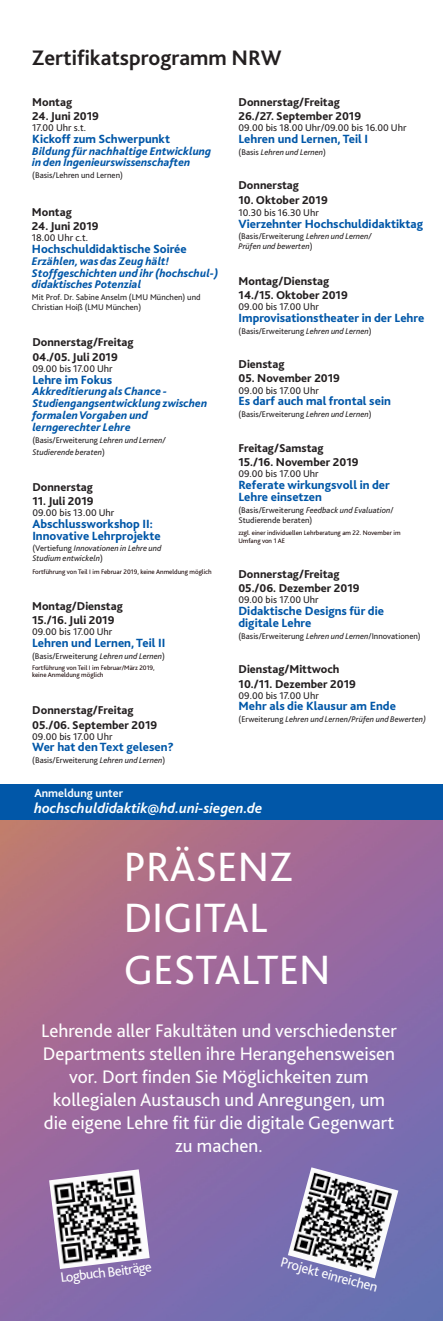
<style>
.page{position:relative;width:443px;height:1321px;background:#fff}
.page>*{position:absolute;margin:0;border:0;box-sizing:border-box;transform-origin:0 0}
.t1{font:42.9px "Bliss 2";color:#fff}
.t2{font:700 21.9px "Bliss 2";color:#231f20}
.t3{font:19.1px/22.9px "Bliss 2";color:#fff;text-align:center}
.t4{font:italic 700 14.9px "Bliss 2";color:#fcffff}
.t5{font:14.3px "Bliss 2";color:#fff}
.Kursiv{font:800 12.5px "Bliss 2";color:#0157a8}
.t6{font:800 12.4px/11.8px "Bliss 2";color:#0157a8}
.t7{font:800 11.9px "Bliss 2";color:#231f20}
.t8{font:700 11.9px "Bliss 2";color:#fcffff}
.Kursiv-2{font:italic 800 11.6px/11.8px "Bliss 2";color:#0157a8}
.t9{font:10.2px "Bliss 2";color:#231f20}
.t10{font:8.6px "Bliss 2";color:#231f20}
.t11{font:italic 8.6px "Bliss 2";color:#231f20}
.t12{font:6.8px/7.7px "Bliss 2";color:#150001}
.s1{font-style:normal}
.s2{font-style:italic}
</style>
<div class="page">
<img style="left:0;top:820px;width:442px;height:501px">
<div style="left:0;top:784px;width:442px;height:36px;background:#0157a8"></div>
<img style="left:287px;top:1167px;width:111px;height:111px">
<img style="left:49px;top:1169px;width:100px;height:100px">
<p class="t2" style="left:32px;top:44px;width:251px">Zertifikatsprogramm NRW</p>
<p class="t7" style="left:32px;top:94px;width:41px">Montag</p>
<p class="t7" style="left:32px;top:109px;width:68px">24. Juni 2019</p>
<p class="t9" style="left:32px;top:121px;width:55px">17.00 Uhr s.t.</p>
<p class="t6" style="left:32px;top:132px;width:139px">Kickoff zum Schwerpunkt</p>
<p class="Kursiv-2" style="left:32px;top:145px;width:180px">Bildung für nachhaltige Entwicklung</p>
<p class="Kursiv-2" style="left:32px;top:156px;width:160px">in den Ingenieurswissenschaften</p>
<p class="t10" style="left:32px;top:170px;width:92px">(Basis/Lehren und Lernen)</p>
<p class="t7" style="left:238px;top:94px;width:103px">Donnerstag/Freitag</p>
<p class="t7" style="left:238px;top:109px;width:124px">26./27. September 2019</p>
<p class="t9" style="left:238px;top:121px;width:169px">09.00 bis 18.00 Uhr/09.00 bis 16.00 Uhr</p>
<p class="t6" style="left:238px;top:132px;width:131px">Lehren und Lernen, Teil I</p>
<p class="t11" style="left:238px;top:146px;width:89px"><span class="s1">(Basis</span> Lehren und Lernen<span class="s1">)</span></p>
<p class="t7" style="left:238px;top:178px;width:62px">Donnerstag</p>
<p class="t7" style="left:238px;top:192px;width:91px">10. Oktober 2019</p>
<p class="t9" style="left:238px;top:206px;width:82px">10.30 bis 16.30 Uhr</p>
<p class="t6" style="left:238px;top:217px;width:186px">Vierzehnter Hochschuldidaktiktag</p>
<p class="t10" style="left:238px;top:231px;width:135px">(Basis/Erweiterung <span class="s2">Lehren und Lernen/</span></p>
<p class="t11" style="left:238px;top:241px;width:75px">Prüfen und bewerten<span class="s1">)</span></p>
<p class="t7" style="left:238px;top:273px;width:92px">Montag/Dienstag</p>
<p class="t7" style="left:238px;top:288px;width:111px">14./15. Oktober 2019</p>
<p class="t9" style="left:238px;top:300px;width:82px">09.00 bis 17.00 Uhr</p>
<p class="t6" style="left:238px;top:311px;width:187px">Improvisationstheater in der Lehre</p>
<p class="t10" style="left:238px;top:325px;width:134px">(Basis/Erweiterung <span class="s2">Lehren und Lernen</span>)</p>
<p class="t7" style="left:32px;top:205px;width:41px">Montag</p>
<p class="t7" style="left:32px;top:219px;width:68px">24. Juni 2019</p>
<p class="t9" style="left:32px;top:231px;width:58px">18.00 Uhr c.t.</p>
<p class="t6" style="left:32px;top:243px;width:156px">Hochschuldidaktische Soirée</p>
<p class="Kursiv-2" style="left:32px;top:255px;width:187px">Erzählen, was das Zeug hält!<br>Stoffgeschichten und ihr (hochschul-) didaktisches Potenzial</p>
<p class="t10" style="left:32px;top:292px;width:170px">Mit Prof. Dr. Sabine Anselm (LMU München) und</p>
<p class="t10" style="left:32px;top:302px;width:111px">Christian Hoiß (LMU München)</p>
<p class="t7" style="left:32px;top:335px;width:103px">Donnerstag/Freitag</p>
<p class="t7" style="left:32px;top:349px;width:87px">04./05. Juli 2019</p>
<p class="t9" style="left:32px;top:362px;width:82px">09.00 bis 17.00 Uhr</p>
<p class="Kursiv" style="left:32px;top:372px;width:81px">Lehre im Fokus</p>
<p class="Kursiv-2" style="left:32px;top:385px;width:176px">Akkreditierung als Chance -<br>Studiengangsentwicklung zwischen formalen Vorgaben und</p>
<p class="Kursiv-2" style="left:32px;top:421px;width:100px">lerngerechter Lehre</p>
<p class="t10" style="left:32px;top:434px;width:135px">(Basis/Erweiterung <span class="s2">Lehren und Lernen/</span></p>
<p class="t11" style="left:32px;top:446px;width:74px">Studierende beraten<span class="s1">)</span></p>
<p class="t7" style="left:32px;top:479px;width:62px">Donnerstag</p>
<p class="t7" style="left:32px;top:494px;width:63px">11. Juli 2019</p>
<p class="t9" style="left:32px;top:506px;width:83px">09.00 bis 13.00 Uhr</p>
<p class="t6" style="left:32px;top:517px;width:130px">Abschlussworkshop II:<br>Innovative Lehrprojekte</p>
<p class="t11" style="left:32px;top:543px;width:130px"><span class="s1">(Vertiefung</span> Innovationen in Lehre und</p>
<p class="t11" style="left:32px;top:553px;width:72px">Studium entwickeln<span class="s1">)</span></p>
<p class="t12" style="left:32px;top:568px;width:181px">Fortführung von Teil I im Februar 2019, keine Anmeldung möglich</p>
<p class="t7" style="left:32px;top:599px;width:92px">Montag/Dienstag</p>
<p class="t7" style="left:32px;top:613px;width:84px">15./16. Juli 2019</p>
<p class="t9" style="left:32px;top:626px;width:82px">09.00 bis 17.00 Uhr</p>
<p class="t6" style="left:32px;top:637px;width:135px">Lehren und Lernen, Teil II</p>
<p class="t10" style="left:32px;top:651px;width:134px">(Basis/Erweiterung <span class="s2">Lehren und Lernen</span>)</p>
<p class="t12" style="left:32px;top:663px;width:124px">Fortführung von Teil I im Februar/März 2019,</p>
<p class="t12" style="left:32px;top:671px;width:73px">keine Anmeldung möglich</p>
<p class="t7" style="left:32px;top:703px;width:103px">Donnerstag/Freitag</p>
<p class="t7" style="left:32px;top:717px;width:126px">05./06. September 2019</p>
<p class="t9" style="left:32px;top:730px;width:82px">09.00 bis 17.00 Uhr</p>
<p class="t6" style="left:32px;top:741px;width:143px">Wer hat den Text gelesen?</p>
<p class="t10" style="left:32px;top:755px;width:134px">(Basis/Erweiterung <span class="s2">Lehren und Lernen</span>)</p>
<p class="t7" style="left:238px;top:357px;width:47px">Dienstag</p>
<p class="t7" style="left:238px;top:371px;width:103px">05. November 2019</p>
<p class="t9" style="left:238px;top:384px;width:82px">09.00 bis 17.00 Uhr</p>
<p class="t6" style="left:238px;top:395px;width:154px">Es darf auch mal frontal sein</p>
<p class="t10" style="left:238px;top:409px;width:134px">(Basis/Erweiterung <span class="s2">Lehren und Lernen</span>)</p>
<p class="t7" style="left:238px;top:440px;width:87px">Freitag/Samstag</p>
<p class="t7" style="left:238px;top:455px;width:121px">15./16. November 2019</p>
<p class="t9" style="left:238px;top:467px;width:82px">09.00 bis 17.00 Uhr</p>
<p class="t6" style="left:238px;top:479px;width:153px">Referate wirkungsvoll in der</p>
<p class="t6" style="left:238px;top:490px;width:85px">Lehre einsetzen</p>
<p class="t11" style="left:238px;top:504px;width:156px"><span class="s1">(Basis/Erweiterung</span> Feedback und Evaluation<span class="s1">/</span></p>
<p class="t10" style="left:238px;top:515px;width:75px">Studierende beraten)</p>
<p class="t12" style="left:238px;top:529px;width:163px">zzgl. einer individuellen Lehrberatung am 22. November im<br>Umfang von 1 AE</p>
<p class="t7" style="left:238px;top:567px;width:103px">Donnerstag/Freitag</p>
<p class="t7" style="left:238px;top:581px;width:122px">05./06. Dezember 2019</p>
<p class="t9" style="left:238px;top:594px;width:82px">09.00 bis 17.00 Uhr</p>
<p class="t6" style="left:238px;top:605px;width:147px">Didaktische Designs für die digitale Lehre</p>
<p class="t10" style="left:238px;top:631px;width:183px">(Basis/Erweiterung <span class="s2">Lehren und Lernen</span>/Innovationen)</p>
<p class="t7" style="left:238px;top:662px;width:102px">Dienstag/Mittwoch</p>
<p class="t7" style="left:238px;top:676px;width:119px">10./11. Dezember 2019</p>
<p class="t9" style="left:238px;top:689px;width:82px">09.00 bis 17.00 Uhr</p>
<p class="t6" style="left:238px;top:700px;width:159px">Mehr als die Klausur am Ende</p>
<p class="t11" style="left:238px;top:714px;width:189px"><span class="s1">(Erweiterung</span> Lehren und Lernen/Prüfen und Bewerten)</p>
<p class="t8" style="left:34px;top:785px;width:90px">Anmeldung unter</p>
<p class="t4" style="left:34px;top:799px;width:229px">hochschuldidaktik@hd.uni-siegen.de</p>
<p class="t1" style="left:124px;top:840px;width:170px">PRÄSENZ</p>
<p class="t1" style="left:124px;top:891px;width:145px">DIGITAL</p>
<p class="t1" style="left:124px;top:943px;width:208px">GESTALTEN</p>
<p class="t3" style="left:41px;top:1019px;width:357px">Lehrende aller Fakultäten und verschiedenster Departments stellen ihre Herangehensweisen vor. Dort finden Sie Möglichkeiten zum kollegialen Austausch und Anregungen, um die eigene Lehre fit für die digitale Gegenwart zu machen.</p>
<p class="t5" style="left:59px;top:1269px;width:93px;rotate:-7deg">Logbuch Beiträge</p>
<p class="t5" style="left:283px;top:1253px;width:101px;rotate:15deg">Projekt einreichen</p>
</div>
